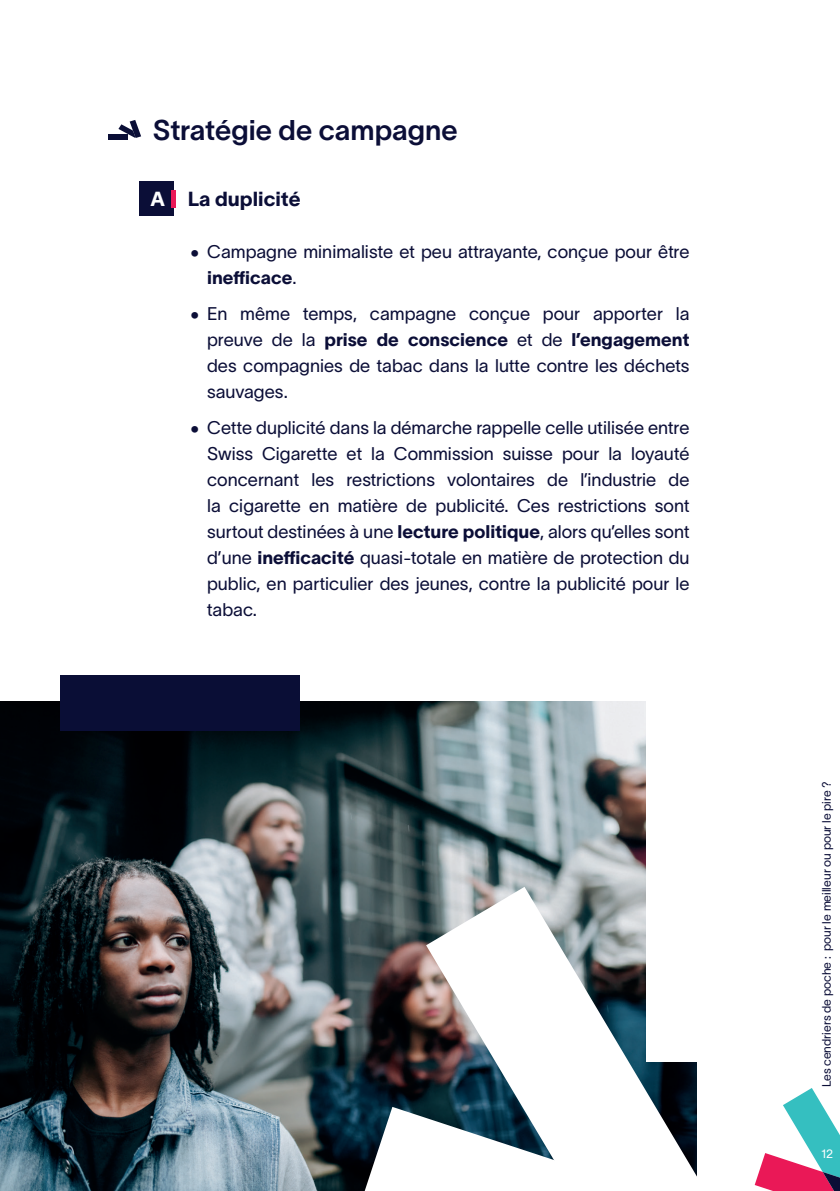
<style>
.page{position:relative;width:840px;height:1191px;background:#fff}
.page>*{position:absolute;margin:0;border:0;box-sizing:border-box;transform-origin:0 0}
.t1{font:28px "TWK Lausanne";color:#0b0e37}
.t2{font:20px "TWK Lausanne";color:#0b0e37}
.t3{font:18px/26px "TWK Lausanne";color:#0b0e37;text-align:justify}
.t4{font:12px "TWK Lausanne";color:#0b0e37}
.t5{font:12px "TWK Lausanne";color:#fff}
.s1{color:#fff}
.s2{font-style:inherit}
</style>
<div class="page">
<svg style="left:754px;top:1088px;width:85px;height:103px"></svg>
<div style="left:140px;top:182px;width:34px;height:34px;background:#0b0e37"></div>
<hr style="left:172px;top:190px;width:4px;height:17px;background:#ea1857">
<div style="left:108px;top:134px;width:19px;height:6px;background:#0a0e36"></div>
<svg style="left:118px;top:120px;width:23px;height:18px"></svg>
<img style="left:0;top:701px;width:645px;height:490px">
<div style="left:60px;top:675px;width:240px;height:55px;background:#0a0e36"></div>
<svg style="left:426px;top:886px;width:271px;height:291px"></svg>
<svg style="left:364px;top:1106px;width:284px;height:85px"></svg>
<h1 class="t1" style="left:153px;top:110px;width:306px">Stratégie de campagne</h1>
<p class="t2" style="left:150px;top:184px;width:151px"><span class="s1">A</span> La duplicité</p>
<p class="t3" style="left:207px;top:237px;width:483px;text-indent:-17px">• Campagne minimaliste et peu attrayante, conçue pour être <span class="s2">inefficace</span>.</p>
<p class="t3" style="left:207px;top:299px;width:483px;text-indent:-17px">• En même temps, campagne conçue pour apporter la preuve de la <span class="s2">prise de conscience</span> et de <span class="s2">l’engagement </span>des compagnies de tabac dans la lutte contre les déchets sauvages.</p>
<p class="t3" style="left:207px;top:413px;width:483px;text-indent:-17px">• Cette duplicité dans la démarche rappelle celle utilisée entre Swiss Cigarette et la Commission suisse pour la loyauté concernant les restrictions volontaires de l’industrie de la cigarette en matière de publicité. Ces restrictions sont surtout destinées à une <span class="s2">lecture politique</span>, alors qu’elles sont d’une <span class="s2">inefficacité</span> quasi-totale en matière de protection du public, en particulier des jeunes, contre la publicité pour le tabac.</p>
<p class="t4" style="left:817px;top:1087px;width:308px;rotate:-90deg">Les cendriers de poche : pour le meilleur ou pour le pire ?</p>
<p class="t5" style="left:820px;top:1145px;width:14px">12</p>
</div>
